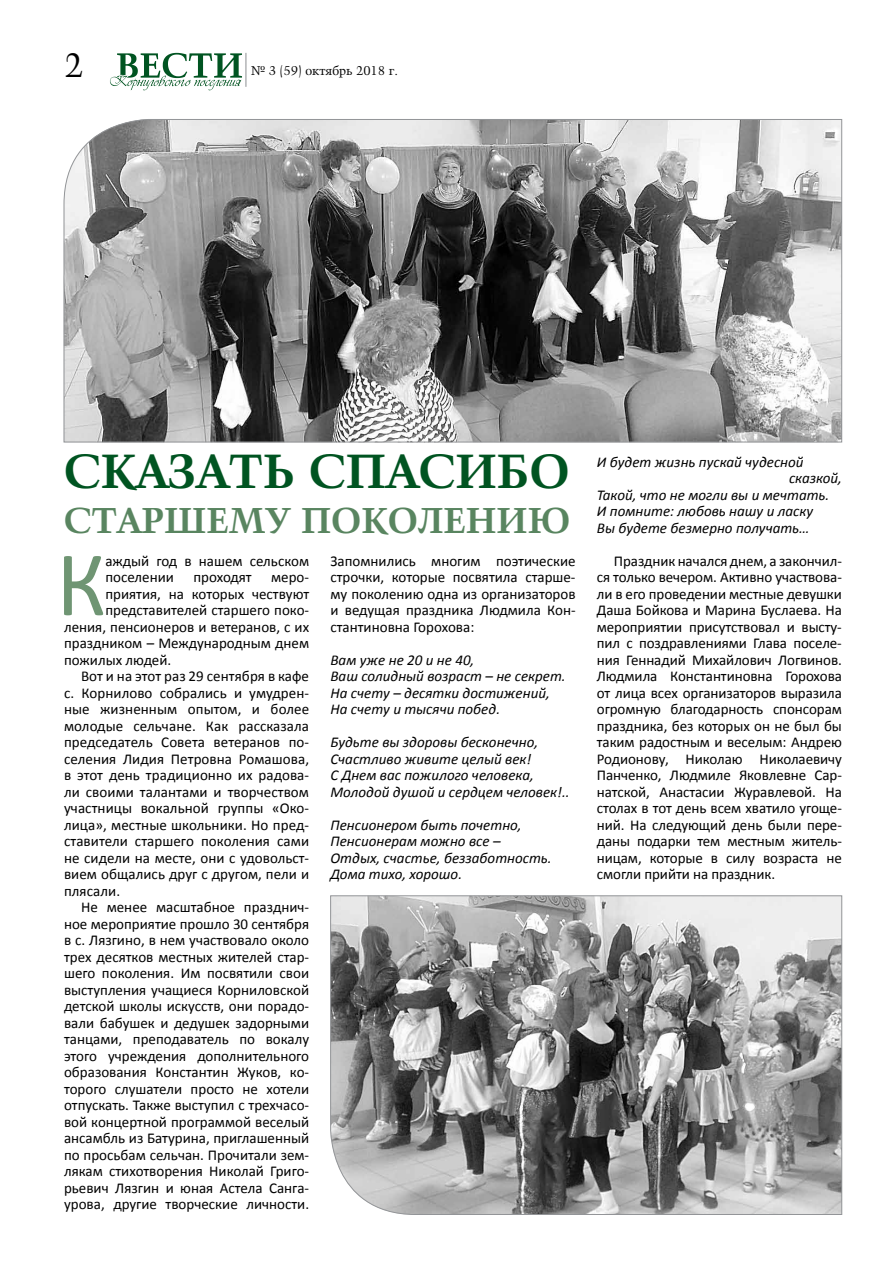
<style>
.page{position:relative;width:893px;height:1263px;background:#fff}
.page>*{position:absolute;margin:0;border:0;box-sizing:border-box;transform-origin:0 0}
.t1{font:93px "Calibri";color:#6f9573}
.t2{font:700 48px "Kuenstler 480 BT";color:#005421}
.t3{font:700 36px "Kuenstler 480 BT";color:#598560}
.t4{font:33.9px "Kuenstler 480 BT";color:#000}
.t5{font:15px/16.5px "Calibri";color:#000;text-align:justify}
.t6{font:italic 15px/16.5px "Calibri";color:#000}
.t7{font:12.75px "Kuenstler 480 BT";color:#000}
</style>
<div class="page">
<svg style="left:64px;top:119px;width:778px;height:323px"></svg>
<svg style="left:110px;top:53px;width:132px;height:38px"></svg>
<hr style="left:245px;top:53px;width:1px;height:34px;background:#939598">
<svg style="left:330px;top:895px;width:512px;height:320px"></svg>
<h3 class="t4" style="left:64px;top:44px;width:21px">2</h3>
<p class="t7" style="left:251px;top:62px;width:148px">№ 3 (59) октябрь 2018 г.</p>
<h2 class="t2" style="left:64px;top:441px;width:507px">СКАЗАТЬ СПАСИБО</h2>
<h3 class="t3" style="left:64px;top:497px;width:508px">СТАРШЕМУ ПОКОЛЕНИЮ</h3>
<h1 class="t1" style="left:56px;top:520px;width:52px">К</h1>
<p class="t5" style="left:105px;top:552px;width:205px">аждый год в нашем сельском поселении</p>
<p class="t5" style="left:193px;top:568px;width:60px">проходят</p>
<p class="t5" style="left:271px;top:568px;width:39px">меро-</p>
<p class="t5" style="left:105px;top:585px;width:205px">приятия, на которых чествуют</p>
<p class="t5" style="left:105px;top:601px;width:205px">представителей старшего поко-</p>
<p class="t5" style="left:64px;top:618px;width:247px">ления, пенсионеров и ветеранов, с их</p>
<p class="t5" style="left:64px;top:634px;width:247px">праздником – Международным днем</p>
<p class="t5" style="left:64px;top:651px;width:109px">пожилых людей.</p>
<p class="t5" style="left:81px;top:667px;width:230px">Вот и на этот раз 29 сентября в кафе</p>
<p class="t5" style="left:64px;top:684px;width:247px">с. Корнилово собрались и умудрен-</p>
<p class="t5" style="left:64px;top:700px;width:247px">ные жизненным опытом, и более</p>
<p class="t5" style="left:64px;top:717px;width:247px">молодые сельчане. Как рассказала</p>
<p class="t5" style="left:64px;top:733px;width:247px">председатель Совета ветеранов по-</p>
<p class="t5" style="left:64px;top:750px;width:247px">селения Лидия Петровна Ромашова,</p>
<p class="t5" style="left:64px;top:766px;width:247px">в этот день традиционно их радова-</p>
<p class="t5" style="left:64px;top:783px;width:247px">ли своими талантами и творчеством</p>
<p class="t5" style="left:64px;top:799px;width:247px">участницы вокальной группы «Око-</p>
<p class="t5" style="left:64px;top:816px;width:247px">лица», местные школьники. Но пред-</p>
<p class="t5" style="left:64px;top:832px;width:247px">ставители старшего поколения сами</p>
<p class="t5" style="left:64px;top:849px;width:247px">не сидели на месте, они с удовольст-</p>
<p class="t5" style="left:64px;top:865px;width:247px">вием общались друг с другом, пели и</p>
<p class="t5" style="left:64px;top:882px;width:58px">плясали.</p>
<p class="t5" style="left:81px;top:898px;width:230px">Не менее масштабное празднич-</p>
<p class="t5" style="left:64px;top:915px;width:247px">ное мероприятие прошло 30 сентября</p>
<p class="t5" style="left:64px;top:931px;width:247px">в с. Лязгино, в нем участвовало около</p>
<p class="t5" style="left:64px;top:948px;width:247px">трех десятков местных жителей стар-</p>
<p class="t5" style="left:64px;top:964px;width:247px">шего поколения. Им посвятили свои</p>
<p class="t5" style="left:64px;top:981px;width:247px">выступления учащиеся Корниловской</p>
<p class="t5" style="left:64px;top:997px;width:247px">детской школы искусств, они порадо-</p>
<p class="t5" style="left:64px;top:1014px;width:247px">вали бабушек и дедушек задорными</p>
<p class="t5" style="left:64px;top:1030px;width:247px">танцами, преподаватель по вокалу</p>
<p class="t5" style="left:64px;top:1047px;width:247px">этого учреждения дополнительного</p>
<p class="t5" style="left:64px;top:1063px;width:247px">образования Константин Жуков, ко-</p>
<p class="t5" style="left:64px;top:1080px;width:247px">торого слушатели просто не хотели</p>
<p class="t5" style="left:64px;top:1096px;width:247px">отпускать. Также выступил с трехчасо-</p>
<p class="t5" style="left:64px;top:1113px;width:247px">вой концертной программой веселый</p>
<p class="t5" style="left:64px;top:1129px;width:247px">ансамбль из Батурина, приглашенный</p>
<p class="t5" style="left:64px;top:1146px;width:247px">по просьбам сельчан. Прочитали зем-</p>
<p class="t5" style="left:64px;top:1162px;width:247px">лякам стихотворения Николай Григо-</p>
<p class="t5" style="left:64px;top:1179px;width:247px">рьевич Лязгин и юная Астела Санга-</p>
<p class="t5" style="left:64px;top:1195px;width:247px">урова, другие творческие личности.</p>
<p class="t5" style="left:330px;top:552px;width:247px">Запомнились многим поэтические строчки, которые посвятила старше&shy;му поколению одна из организаторов и ведущая праздника Людмила Кон&shy;стантиновна Горохова:</p>
<p class="t6" style="left:330px;top:651px;width:237px">Вам уже не 20 и не 40,<br>Ваш солидный возраст – не секрет.<br>На счету – десятки достижений,<br>На счету и тысячи побед.</p>
<p class="t6" style="left:330px;top:733px;width:241px">Будьте вы здоровы бесконечно,<br>Счастливо живите целый век!<br>С Днем вас пожилого человека,<br>Молодой душой и сердцем человек!..</p>
<p class="t6" style="left:330px;top:816px;width:223px">Пенсионером быть почетно,<br>Пенсионерам можно все –<br>Отдых, счастье, беззаботность.<br>Дома тихо, хорошо.</p>
<p class="t6" style="left:597px;top:453px;width:208px">И будет жизнь пускай чудесной</p>
<p class="t6" style="left:789px;top:469px;width:54px">сказкой,</p>
<p class="t6" style="left:597px;top:486px;width:234px">Такой, что не могли вы и мечтать.</p>
<p class="t6" style="left:597px;top:502px;width:218px">И помните: любовь нашу и ласку</p>
<p class="t6" style="left:597px;top:519px;width:214px">Вы будете безмерно получать…</p>
<p class="t5" style="left:597px;top:552px;width:247px;text-indent:17px">Праздник начался днем, а закончил&shy;ся только вечером. Активно участвова&shy;ли в его проведении местные девушки Даша Бойкова и Марина Буслаева. На мероприятии присутствовал и высту&shy;пил с поздравлениями Глава поселе&shy;ния Геннадий Михайлович Логвинов.<br>Людмила Константиновна Горохова от лица всех организаторов выразила огромную благодарность спонсорам праздника, без которых он не был бы таким радостным и веселым: Андрею Родионову, Николаю Николаевичу Панченко, Людмиле Яковлевне Сар&shy;натской, Анастасии Журавлевой. На столах в тот день всем хватило угоще&shy;ний. На следующий день были пере&shy;даны подарки тем местным житель&shy;ницам, которые в силу возраста не смогли прийти на праздник.</p>
</div>
